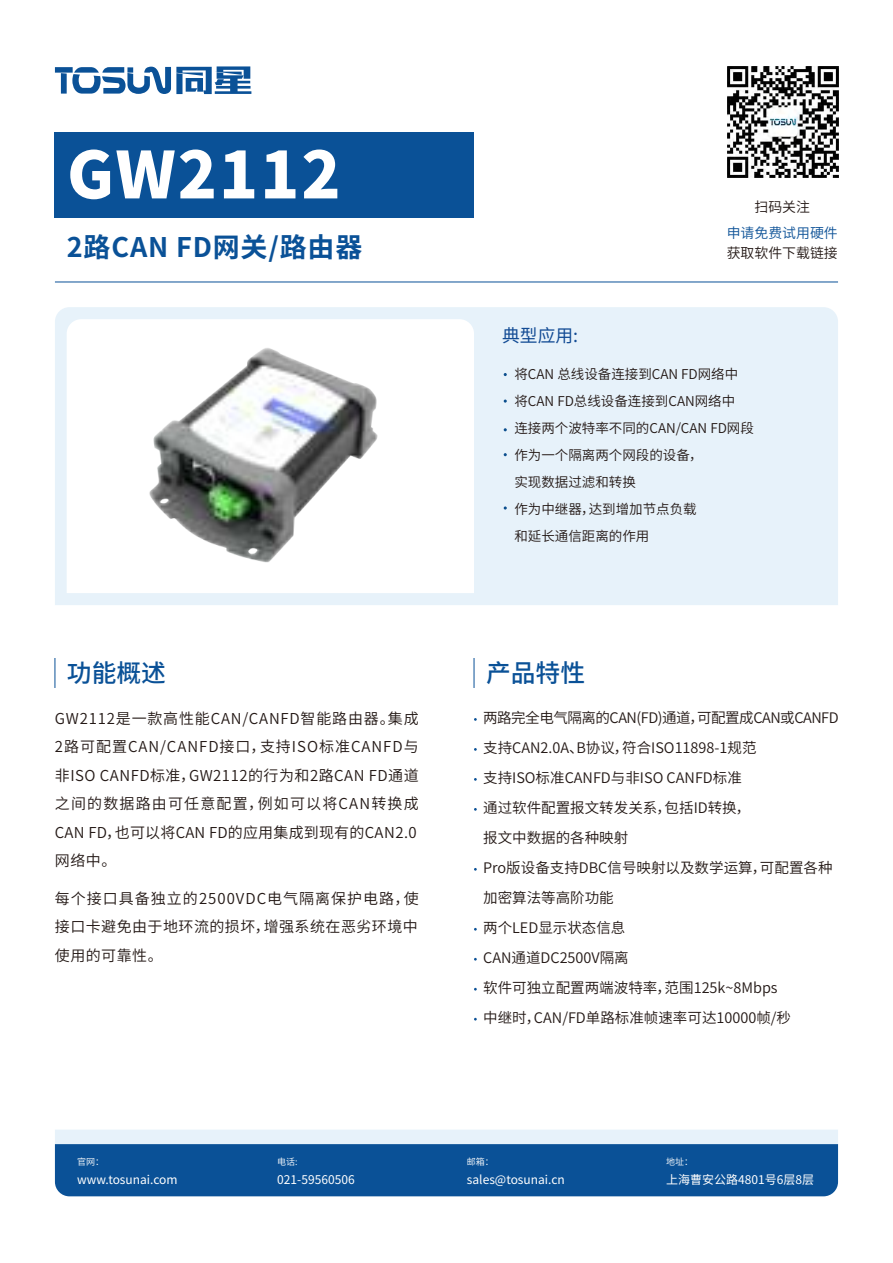
<style>
.page{position:relative;width:893px;height:1263px;background:#fff}
.page>*{position:absolute;margin:0;border:0;box-sizing:border-box;transform-origin:0 0}
.t1{font:800 64.5px "Source Han Sans SC";letter-spacing:.03em;color:#fff}
.t2{font:700 27px "Source Han Sans SC";letter-spacing:.03em;color:#0a5197}
.t3{font:500 24.75px "Source Han Sans SC";color:#0a5197}
.t4{font:17.7px "Source Han Sans SC";color:#124b94}
.t5{font:15px/28.5px "Source Han Sans SC";letter-spacing:.055em;color:#231815}
.t6{font:14.55px/30px "Source Han Sans SC";color:#231815}
.t7{font:13.95px "Source Han Sans SC";color:#231815}
.t8{font:13.95px "Source Han Sans SC";color:#0d5297}
.t9{font:13.5px/27px "Source Han Sans SC";color:#231815}
.t10{font:12px "Source Han Sans SC";color:#fff}
.t11{font:9px "Source Han Sans SC";color:#fff}
</style>
<div class="page">
<hr style="left:55px;top:282px;width:783px;height:1px;background:#0a5197">
<img style="left:727px;top:66px;width:111px;height:111px">
<svg style="left:55px;top:1130px;width:783px;height:66px;background:#3973ac"></svg>
<div style="left:55px;top:307px;width:783px;height:298px;background:#e7f2fa"></div>
<svg style="left:67px;top:319px;width:407px;height:274px"></svg>
<div style="left:55px;top:67px;width:18px;height:6px;background:#0a5197"></div>
<div style="left:61px;top:73px;width:6px;height:21px;background:#0a5197"></div>
<svg style="left:72px;top:66px;width:179px;height:28px"></svg>
<hr style="left:55px;top:658px;width:1px;height:30px;background:#0a5197">
<hr style="left:474px;top:658px;width:1px;height:30px;background:#0a5197">
<div style="left:55px;top:133px;width:419px;height:85px;background:#0a5197"></div>
<svg style="left:504px;top:399px;width:3px;height:4px"></svg>
<svg style="left:504px;top:506px;width:3px;height:4px"></svg>
<img style="left:141px;top:345px;width:243px;height:226px">
<h1 class="t1" style="left:67px;top:138px;width:275px">GW2112</h1>
<h2 class="t2" style="left:67px;top:232px;width:297px">2路CAN FD网关/路由器</h2>
<h3 class="t3" style="left:67px;top:659px;width:101px">功能概述</h3>
<p class="t5" style="left:55px;top:704px;width:365px">GW2112是一款高性能CAN/CANFD智能路由器。集成<br>2路可配置CAN/CANFD接口，支持ISO标准CANFD与非ISO CANFD标准，GW2112的行为和2路CAN FD通道之间的数据路由可任意配置，例如可以将CAN转换成<br>CAN FD，也可以将CAN FD的应用集成到现有的CAN2.0网络中。</p>
<p class="t5" style="left:55px;top:884px;width:365px;text-align:justify">每个接口具备独立的2500VDC电气隔离保护电路，使接口卡避免由于地环流的损坏，增强系统在恶劣环境中使用的可靠性。</p>
<p class="t7" style="left:754px;top:199px;width:57px">扫码关注</p>
<p class="t8" style="left:727px;top:225px;width:113px">申请免费试用硬件</p>
<p class="t7" style="left:727px;top:245px;width:113px">获取软件下载链接</p>
<p class="t4" style="left:502px;top:325px;width:78px">典型应用:</p>
<p class="t9" style="left:514px;top:361px;width:241px">将CAN 总线设备连接到CAN FD网络中将CAN FD总线设备连接到CAN网络中<br>连接两个波特率不同的CAN/CAN FD网段作为一个隔离两个网段的设备，<br>实现数据过滤和转换<br>作为中继器，达到增加节点负载<br>和延长通信距离的作用</p>
<h3 class="t3" style="left:486px;top:659px;width:101px">产品特性</h3>
<p class="t6" style="left:483px;top:703px;width:357px">两路完全电气隔离的CAN(FD)通道，可配置成CAN或CANFD支持CAN2.0A、B协议，符合ISO11898-1规范<br>支持ISO标准CANFD与非ISO CANFD标准<br>通过软件配置报文转发关系，包括ID转换，<br>报文中数据的各种映射<br>Pro版设备支持DBC信号映射以及数学运算，可配置各种加密算法等高阶功能<br>两个LED显示状态信息<br>CAN通道DC2500V隔离<br>软件可独立配置两端波特率，范围125k~8Mbps<br>中继时，CAN/FD单路标准帧速率可达10000帧/秒</p>
<p class="t11" style="left:77px;top:1156px;width:28px">官网：</p>
<p class="t10" style="left:77px;top:1173px;width:102px">www.tosunai.com</p>
<p class="t11" style="left:277px;top:1156px;width:22px">电话:</p>
<p class="t10" style="left:277px;top:1173px;width:79px">021-59560506</p>
<p class="t11" style="left:467px;top:1156px;width:28px">邮箱：</p>
<p class="t10" style="left:467px;top:1173px;width:99px">sales@tosunai.cn</p>
<p class="t11" style="left:666px;top:1156px;width:28px">地址：</p>
<p class="t10" style="left:666px;top:1173px;width:149px">上海曹安公路4801号6层8层</p>
</div>
